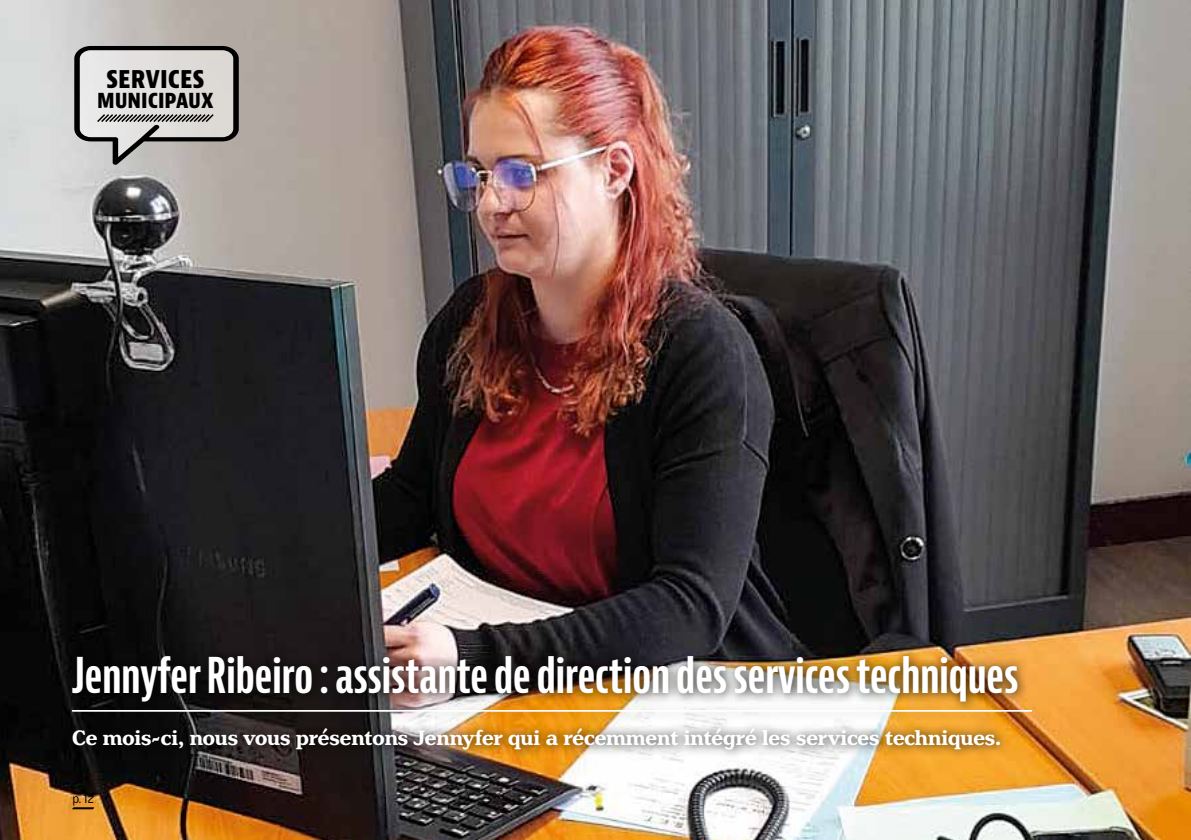
<style>
.page{position:relative;width:1191px;height:840px;background:#fff}
.page>*{position:absolute;margin:0;border:0;box-sizing:border-box;transform-origin:0 0}
.t1{font:700 extra-condensed 48px "Bernina Sans";color:#fff}
.t2{font:700 condensed 26px "Bernina Sans";color:#000}
.t3{font:700 22px "Henriette";color:#fff}
.t4{font:700 condensed 22px "Bernina Sans";color:#000}
.t5{font:14px "Omnes Narrow";color:#000}
</style>
<div class="page">
<img style="left:0;top:0;width:1191px;height:839px">
<svg style="left:74px;top:46px;width:165px;height:119px;background:#bdbbb9"></svg>
<svg style="left:72px;top:806px;width:22px;height:3px"></svg>
<div style="left:63px;top:646px;width:978px;height:76px;background:#000;opacity:.85"></div>
<svg style="left:72px;top:709px;width:960px;height:2px"></svg>
<div style="left:64px;top:718px;width:947px;height:41px;background:#000;opacity:.85"></div>
<p class="t2" style="left:106px;top:63px;width:100px">SERVICES</p>
<p class="t4" style="left:97px;top:87px;width:118px">MUNICIPAUX</p>
<h1 class="t1" style="left:72px;top:647px;width:948px">Jennyfer Ribeiro : assistante de direction des services techniques</h1>
<p class="t3" style="left:72px;top:724px;width:931px">Ce mois-ci, nous vous présentons Jennyfer qui a récemment intégré les services techniques.</p>
<p class="t5" style="left:72px;top:789px;width:23px">p. 12</p>
</div>
